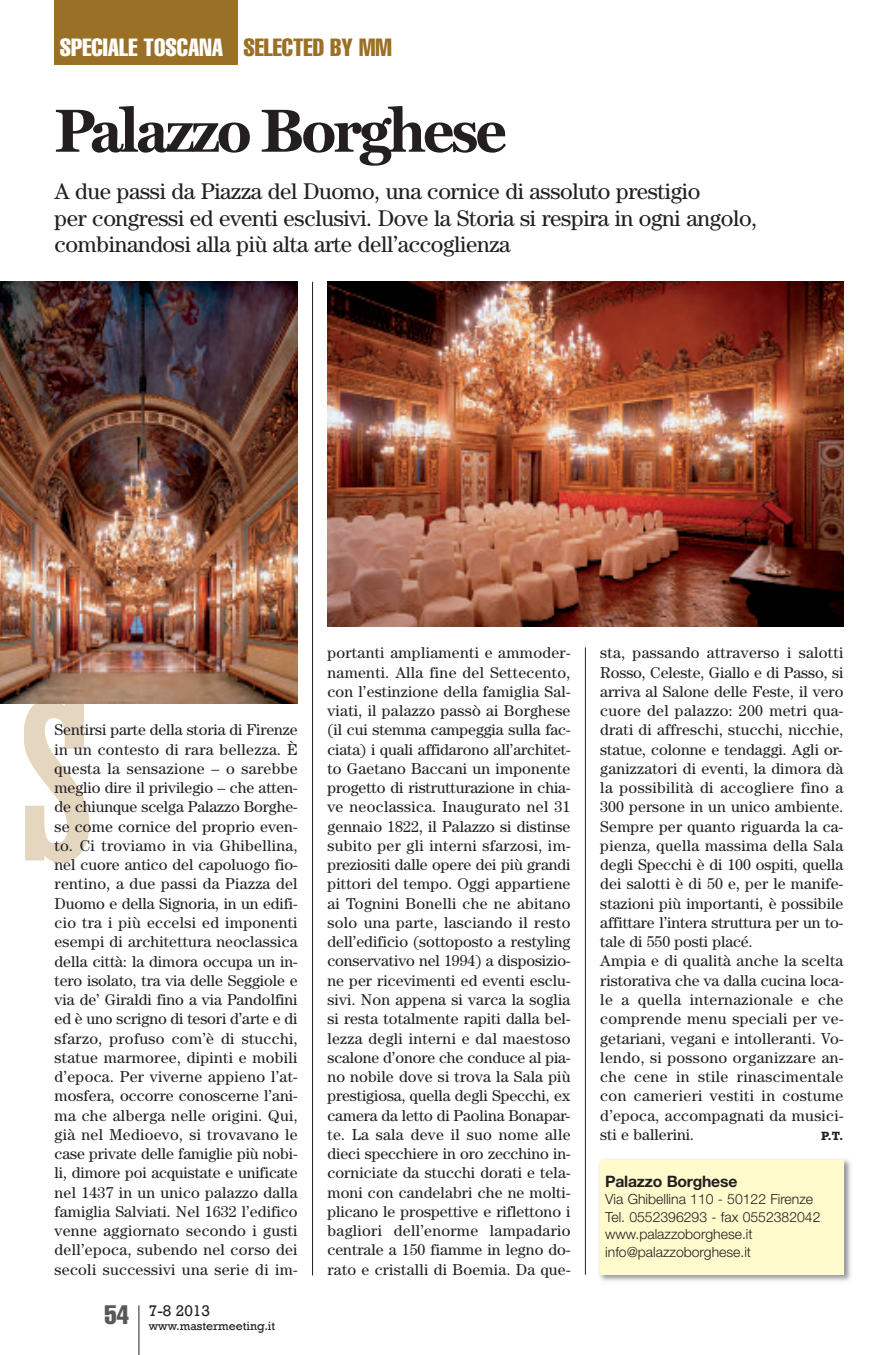
<style>
.page{position:relative;width:893px;height:1355px;background:#fff}
.page>*{position:absolute;margin:0;border:0;box-sizing:border-box;transform-origin:0 0}
.t1{font:700 61.25px "Miller Text";letter-spacing:-.05em;color:#231f20}
.t2{font:extra-condensed 24.5px "Helvetica";color:#fff}
.t3{font:22.75px/26.2px "Century";letter-spacing:-.015em;color:#231f20}
.t4{font:15.75px/19.2px "Century";letter-spacing:.01em;color:#231f20;text-align:justify}
.t5{font:700 15.75px "Helvetica Neue";letter-spacing:-.015em;color:#231f20}
.t6{font:15.75px "Rockwell";color:#231f20}
.t7{font:300 14px/17.5px "Helvetica Neue";color:#231f20}
.t8{font:12.25px "Rockwell";color:#231f20}
.t9{font:700 12.25px "Rockwell";color:#231f20}
.s1{color:#9a7026}
</style>
<div class="page">
<img style="left:0;top:282px;width:298px;height:421px">
<hr style="left:138px;top:1305px;width:1px;height:49px;background:#231f20">
<div style="left:55px;top:0;width:183px;height:64px;background:#9a7026"></div>
<hr style="left:312px;top:282px;width:1px;height:993px;background:#231f20">
<hr style="left:585px;top:647px;width:1px;height:627px;background:#231f20">
<img style="left:599px;top:1159px;width:252px;height:122px">
<div style="left:600px;top:1159px;width:243px;height:115px;background:#fffbcc"></div>
<svg style="left:24px;top:703px;width:65px;height:160px"></svg>
<img style="left:34px;top:698px;width:51px;height:5px">
<img style="left:327px;top:282px;width:516px;height:344px">
<h2 class="t2" style="left:60px;top:39px;width:334px">SPECIALE TOSCANA <span class="s1">SELECTED BY MM</span></h2>
<h1 class="t1" style="left:55px;top:95px;width:454px">Palazzo Borghese</h1>
<h3 class="t3" style="left:55px;top:180px;width:704px">A due passi da Piazza del Duomo, una cornice di assoluto prestigio<br>per congressi ed eventi esclusivi. Dove la Storia si respira in ogni angolo, combinandosi alla più alta arte dell’accoglienza</h3>
<p class="t4" style="left:55px;top:721px;width:245px">Sentirsi parte della storia di Firenze in un contesto di rara bellezza. È questa la sensazione – o sarebbe meglio dire il privilegio – che atten&shy;de chiunque scelga Palazzo Borghe&shy;se come cornice del proprio even&shy;to. Ci troviamo in via Ghibellina, nel cuore antico del capoluogo fio&shy;rentino, a due passi da Piazza del Duomo e della Signoria, in un edifi&shy;cio tra i più eccelsi ed imponenti esempi di architettura neoclassica della città: la dimora occupa un in&shy;tero isolato, tra via delle Seggiole e via de’ Giraldi fino a via Pandolfini ed è uno scrigno di tesori d’arte e di sfarzo, profuso com’è di stucchi, statue marmoree, dipinti e mobili d’epoca. Per viverne appieno l’at&shy;mosfera, occorre conoscerne l’ani&shy;ma che alberga nelle origini. Qui, già nel Medioevo, si trovavano le case private delle famiglie più nobi&shy;li, dimore poi acquistate e unificate nel 1437 in un unico palazzo dalla famiglia Salviati. Nel 1632 l’edifico venne aggiornato secondo i gusti dell’epoca, subendo nel corso dei secoli successivi una serie di im-</p>
<p class="t6" style="left:149px;top:1300px;width:63px">7-8 2013</p>
<p class="t8" style="left:105px;top:1318px;width:172px"><sup>54</sup> www.mastermeeting.it</p>
<p class="t4" style="left:327px;top:644px;width:245px">portanti ampliamenti e ammoder&shy;namenti. Alla fine del Settecento, con l’estinzione della famiglia Sal&shy;viati, il palazzo passò ai Borghese (il cui stemma campeggia sulla fac&shy;ciata) i quali affidarono all’architet&shy;to Gaetano Baccani un imponente progetto di ristrutturazione in chia&shy;ve neoclassica. Inaugurato nel 31 gennaio 1822, il Palazzo si distinse subito per gli interni sfarzosi, im&shy;preziositi dalle opere dei più grandi pittori del tempo. Oggi appartiene ai Tognini Bonelli che ne abitano solo una parte, lasciando il resto dell’edificio (sottoposto a restyling conservativo nel 1994) a disposizio&shy;ne per ricevimenti ed eventi esclu&shy;sivi. Non appena si varca la soglia si resta totalmente rapiti dalla bel&shy;lezza degli interni e dal maestoso scalone d’onore che conduce al pia&shy;no nobile dove si trova la Sala più prestigiosa, quella degli Specchi, ex camera da letto di Paolina Bonapar&shy;te. La sala deve il suo nome alle dieci specchiere in oro zecchino in&shy;corniciate da stucchi dorati e tela&shy;moni con candelabri che ne molti&shy;plicano le prospettive e riflettono i bagliori dell’enorme lampadario centrale a 150 fiamme in legno do&shy;rato e cristalli di Boemia. Da que-</p>
<p class="t4" style="left:600px;top:644px;width:245px;text-align:left">sta, passando attraverso i salotti Rosso, Celeste, Giallo e di Passo, si arriva al Salone delle Feste, il vero cuore del palazzo: 200 metri qua&shy;drati di affreschi, stucchi, nicchie, statue, colonne e tendaggi. Agli or&shy;ganizzatori di eventi, la dimora dà la possibilità di accogliere fino a 300 persone in un unico ambiente.<br>Sempre per quanto riguarda la ca&shy;pienza, quella massima della Sala degli Specchi è di 100 ospiti, quella dei salotti è di 50 e, per le manife&shy;stazioni più importanti, è possibile affittare l’intera struttura per un to&shy;tale di 550 posti placé.<br>Ampia e di qualità anche la scelta ristorativa che va dalla cucina loca&shy;le a quella internazionale e che comprende menu speciali per ve&shy;getariani, vegani e intolleranti. Vo&shy;lendo, si possono organizzare an&shy;che cene in stile rinascimentale con camerieri vestiti in costume d’epoca, accompagnati da musici&shy;sti e ballerini.</p>
<p class="t9" style="left:821px;top:1128px;width:24px">P.T.</p>
<p class="t5" style="left:605px;top:1175px;width:134px">Palazzo Borghese</p>
<p class="t7" style="left:605px;top:1191px;width:217px">Via Ghibellina 110 - 50122 Firenze<br>Tel. 0552396293 - fax 0552382042 www.palazzoborghese.it info@palazzoborghese.it</p>
</div>
